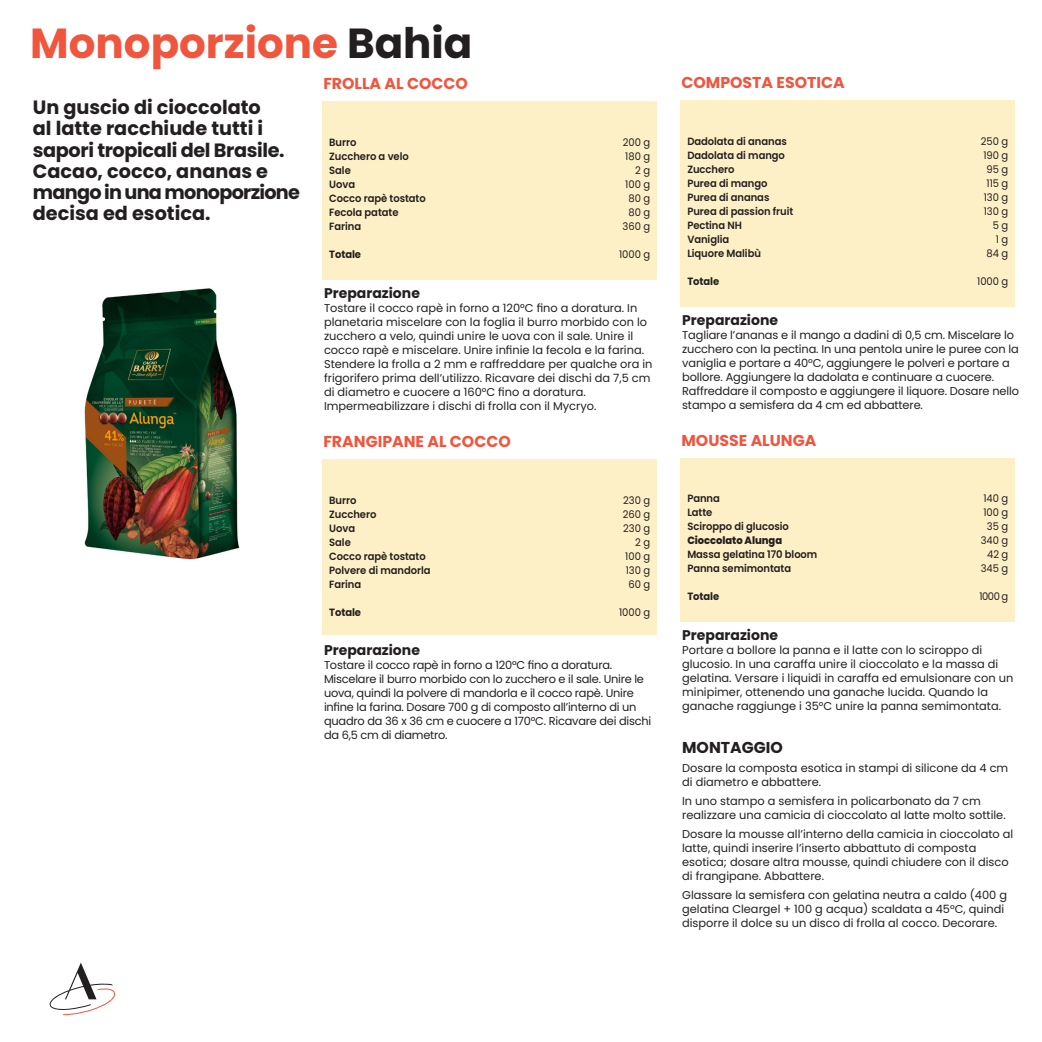
<style>
.page{position:relative;width:1042px;height:1042px;background:#fff}
.page>*{position:absolute;margin:0;border:0;box-sizing:border-box;transform-origin:0 0}
.t1{font:700 42px "Poppins";color:#f0553e}
.Recipe_Table_Header{font:700 19.25px/21px "Poppins";color:#231f20}
.Recipe_Table_Header-2{font:700 19.25px/21px "Poppins";letter-spacing:-.04em;color:#231f20}
.Recipe_Table_Body{font:700 15.75px "Poppins";color:#f0553e}
.Recipe_Table_Body-2{font:700 15.75px "Poppins";color:#231f20}
.Recipe_Table_Header-3{font:700 14px "Poppins";color:#231f20}
.Recipe_Table_Body-3{font:11.38px/14px "Poppins";color:#231f20}
.Recipe_Table_Body-4{font:11.38px/14px "Poppins";letter-spacing:-.02em;color:#231f20}
.Recipe_Table_Body-5{font:600 10.5px "Poppins";letter-spacing:-.005em;color:#231f20;scale:.95 1}
.Recipe_Table_Body-6{font:10.5px "Poppins";letter-spacing:-.005em;color:#231f20;scale:.95 1}
.Recipe_Table_Body-7{font:700 10.5px "Poppins";letter-spacing:-.005em;color:#231f20;scale:.95 1}
.Recipe_Table_Body-8{font:800 10.5px "Poppins";letter-spacing:-.005em;color:#231f20;scale:.95 1}
.s1{color:#231f20}
</style>
<div class="page">
<div style="left:680px;top:458px;width:335px;height:163px;background:#fef0c6"></div>
<div style="left:322px;top:101px;width:335px;height:178px;background:#fef0c6"></div>
<div style="left:680px;top:100px;width:335px;height:206px;background:#fef0c6"></div>
<div style="left:322px;top:459px;width:335px;height:176px;background:#fef0c6"></div>
<img style="left:84px;top:288px;width:156px;height:272px">
<svg style="left:49px;top:962px;width:66px;height:53px"></svg>
<h2 class="t1" style="left:30px;top:19px;width:444px">Monoporzione <span class="s1">Bahia</span></h2>
<p class="Recipe_Table_Header" style="left:33px;top:97px;width:253px">Un guscio di cioccolato<br>al latte racchiude tutti i sapori tropicali del Brasile.</p>
<p class="Recipe_Table_Header" style="left:33px;top:160px;width:237px">Cacao, cocco, ananas e</p>
<p class="Recipe_Table_Header-2" style="left:33px;top:181px;width:268px">mango in una monoporzione decisa ed esotica.</p>
<p class="Recipe_Table_Body" style="left:323px;top:75px;width:146px">FROLLA AL COCCO</p>
<p class="Recipe_Table_Body" style="left:681px;top:74px;width:165px">COMPOSTA ESOTICA</p>
<p class="Recipe_Table_Body-5" style="left:329px;top:136px;width:30px">Burro</p>
<p class="Recipe_Table_Body-5" style="left:329px;top:150px;width:85px">Zucchero a velo</p>
<p class="Recipe_Table_Body-5" style="left:329px;top:164px;width:24px">Sale</p>
<p class="Recipe_Table_Body-5" style="left:329px;top:178px;width:29px">Uova</p>
<p class="Recipe_Table_Body-5" style="left:329px;top:192px;width:103px">Cocco rapè tostato</p>
<p class="Recipe_Table_Body-5" style="left:329px;top:206px;width:74px">Fecola patate</p>
<p class="Recipe_Table_Body-5" style="left:329px;top:220px;width:35px">Farina</p>
<p class="Recipe_Table_Body-7" style="left:329px;top:248px;width:35px">Totale</p>
<p class="Recipe_Table_Body-6" style="left:623px;top:136px;width:30px">200 g</p>
<p class="Recipe_Table_Body-6" style="left:625px;top:150px;width:28px">180 g</p>
<p class="Recipe_Table_Body-6" style="left:635px;top:164px;width:17px">2 g</p>
<p class="Recipe_Table_Body-6" style="left:625px;top:178px;width:28px">100 g</p>
<p class="Recipe_Table_Body-6" style="left:628px;top:192px;width:24px">80 g</p>
<p class="Recipe_Table_Body-6" style="left:628px;top:206px;width:24px">80 g</p>
<p class="Recipe_Table_Body-6" style="left:622px;top:220px;width:31px">360 g</p>
<p class="Recipe_Table_Body-6" style="left:619px;top:248px;width:34px">1000 g</p>
<p class="Recipe_Table_Header-3" style="left:324px;top:285px;width:97px">Preparazione</p>
<p class="Recipe_Table_Body-3" style="left:324px;top:301px;width:330px">Tostare il cocco rapè in forno a 120°C fino a doratura. In planetaria miscelare con la foglia il burro morbido con lo zucchero a velo, quindi unire le uova con il sale. Unire il cocco rapè e miscelare. Unire infinie la fecola e la farina.<br>Stendere la frolla a 2 mm e raffreddare per qualche ora in frigorifero prima dell’utilizzo. Ricavare dei dischi da 7,5 cm di diametro e cuocere a 160°C fino a doratura.<br>Impermeabilizzare i dischi di frolla con il Mycryo.</p>
<p class="Recipe_Table_Body-5" style="left:687px;top:135px;width:106px">Dadolata di ananas</p>
<p class="Recipe_Table_Body-5" style="left:687px;top:149px;width:104px">Dadolata di mango</p>
<p class="Recipe_Table_Body-5" style="left:687px;top:163px;width:51px">Zucchero</p>
<p class="Recipe_Table_Body-5" style="left:687px;top:177px;width:86px">Purea di mango</p>
<p class="Recipe_Table_Body-5" style="left:687px;top:191px;width:88px">Purea di ananas</p>
<p class="Recipe_Table_Body-5" style="left:687px;top:205px;width:113px">Purea di passion fruit</p>
<p class="Recipe_Table_Body-5" style="left:687px;top:219px;width:59px">Pectina NH</p>
<p class="Recipe_Table_Body-5" style="left:687px;top:233px;width:46px">Vaniglia</p>
<p class="Recipe_Table_Body-5" style="left:687px;top:247px;width:79px">Liquore Malibù</p>
<p class="Recipe_Table_Body-7" style="left:687px;top:275px;width:35px">Totale</p>
<p class="Recipe_Table_Body-6" style="left:981px;top:135px;width:30px">250 g</p>
<p class="Recipe_Table_Body-6" style="left:983px;top:149px;width:28px">190 g</p>
<p class="Recipe_Table_Body-6" style="left:986px;top:163px;width:24px">95 g</p>
<p class="Recipe_Table_Body-6" style="left:986px;top:177px;width:25px">115 g</p>
<p class="Recipe_Table_Body-6" style="left:984px;top:191px;width:27px">130 g</p>
<p class="Recipe_Table_Body-6" style="left:984px;top:205px;width:27px">130 g</p>
<p class="Recipe_Table_Body-6" style="left:993px;top:219px;width:18px">5 g</p>
<p class="Recipe_Table_Body-6" style="left:996px;top:233px;width:15px">1 g</p>
<p class="Recipe_Table_Body-6" style="left:986px;top:247px;width:24px">84 g</p>
<p class="Recipe_Table_Body-6" style="left:977px;top:275px;width:34px">1000 g</p>
<p class="Recipe_Table_Header-3" style="left:682px;top:312px;width:97px">Preparazione</p>
<p class="Recipe_Table_Body-3" style="left:682px;top:328px;width:338px">Tagliare l’ananas e il mango a dadini di 0,5 cm. Miscelare lo zucchero con la pectina. In una pentola unire le puree con la vaniglia e portare a 40°C, aggiungere le polveri e portare a bollore. Aggiungere la dadolata e continuare a cuocere.<br>Raffreddare il composto e aggiungere il liquore. Dosare nello stampo a semisfera da 4 cm ed abbattere.</p>
<p class="Recipe_Table_Body" style="left:323px;top:433px;width:189px">FRANGIPANE AL COCCO</p>
<p class="Recipe_Table_Body" style="left:681px;top:431px;width:136px">MOUSSE ALUNGA</p>
<p class="Recipe_Table_Body-5" style="left:329px;top:494px;width:30px">Burro</p>
<p class="Recipe_Table_Body-5" style="left:329px;top:508px;width:51px">Zucchero</p>
<p class="Recipe_Table_Body-5" style="left:329px;top:522px;width:29px">Uova</p>
<p class="Recipe_Table_Body-5" style="left:329px;top:536px;width:24px">Sale</p>
<p class="Recipe_Table_Body-5" style="left:329px;top:550px;width:103px">Cocco rapè tostato</p>
<p class="Recipe_Table_Body-5" style="left:329px;top:564px;width:108px">Polvere di mandorla</p>
<p class="Recipe_Table_Body-5" style="left:329px;top:578px;width:35px">Farina</p>
<p class="Recipe_Table_Body-7" style="left:329px;top:606px;width:35px">Totale</p>
<p class="Recipe_Table_Body-6" style="left:623px;top:494px;width:30px">230 g</p>
<p class="Recipe_Table_Body-6" style="left:623px;top:508px;width:30px">260 g</p>
<p class="Recipe_Table_Body-6" style="left:623px;top:522px;width:30px">230 g</p>
<p class="Recipe_Table_Body-6" style="left:635px;top:536px;width:17px">2 g</p>
<p class="Recipe_Table_Body-6" style="left:625px;top:550px;width:28px">100 g</p>
<p class="Recipe_Table_Body-6" style="left:626px;top:564px;width:27px">130 g</p>
<p class="Recipe_Table_Body-6" style="left:628px;top:578px;width:25px">60 g</p>
<p class="Recipe_Table_Body-6" style="left:619px;top:606px;width:34px">1000 g</p>
<p class="Recipe_Table_Body-5" style="left:687px;top:493px;width:36px">Panna</p>
<p class="Recipe_Table_Body-5" style="left:687px;top:507px;width:28px">Latte</p>
<p class="Recipe_Table_Body-5" style="left:687px;top:521px;width:108px">Sciroppo di glucosio</p>
<p class="Recipe_Table_Body-8" style="left:687px;top:535px;width:101px">Cioccolato Alunga</p>
<p class="Recipe_Table_Body-5" style="left:687px;top:549px;width:138px">Massa gelatina 170 bloom</p>
<p class="Recipe_Table_Body-5" style="left:687px;top:563px;width:111px">Panna semimontata</p>
<p class="Recipe_Table_Body-7" style="left:687px;top:591px;width:35px">Totale</p>
<p class="Recipe_Table_Body-6" style="left:983px;top:493px;width:28px">140 g</p>
<p class="Recipe_Table_Body-6" style="left:983px;top:507px;width:28px">100 g</p>
<p class="Recipe_Table_Body-6" style="left:987px;top:521px;width:24px">35 g</p>
<p class="Recipe_Table_Body-6" style="left:981px;top:535px;width:31px">340 g</p>
<p class="Recipe_Table_Body-6" style="left:987px;top:549px;width:24px">42 g</p>
<p class="Recipe_Table_Body-6" style="left:981px;top:563px;width:31px">345 g</p>
<p class="Recipe_Table_Body-6" style="left:979px;top:591px;width:32px">1000 g</p>
<p class="Recipe_Table_Header-3" style="left:324px;top:642px;width:97px">Preparazione</p>
<p class="Recipe_Table_Body-4" style="left:324px;top:658px;width:329px">Tostare il cocco rapè in forno a 120°C fino a doratura.<br>Miscelare il burro morbido con lo zucchero e il sale. Unire le uova, quindi la polvere di mandorla e il cocco rapè. Unire infine la farina. Dosare 700 g di composto all’interno di un quadro da 36 x 36 cm e cuocere a 170°C. Ricavare dei dischi da 6,5 cm di diametro.</p>
<p class="Recipe_Table_Header-3" style="left:682px;top:627px;width:97px">Preparazione</p>
<p class="Recipe_Table_Body-3" style="left:682px;top:643px;width:333px">Portare a bollore la panna e il latte con lo sciroppo di glucosio. In una caraffa unire il cioccolato e la massa di gelatina. Versare i liquidi in caraffa ed emulsionare con un minipimer, ottenendo una ganache lucida. Quando la ganache raggiunge i 35°C unire la panna semimontata.</p>
<p class="Recipe_Table_Body-2" style="left:682px;top:738px;width:102px">MONTAGGIO</p>
<p class="Recipe_Table_Body-3" style="left:682px;top:761px;width:328px">Dosare la composta esotica in stampi di silicone da 4 cm di diametro e abbattere.</p>
<p class="Recipe_Table_Body-3" style="left:682px;top:794px;width:325px">In uno stampo a semisfera in policarbonato da 7 cm realizzare una camicia di cioccolato al latte molto sottile.</p>
<p class="Recipe_Table_Body-3" style="left:682px;top:827px;width:333px">Dosare la mousse all’interno della camicia in cioccolato al latte, quindi inserire l’inserto abbattuto di composta esotica; dosare altra mousse, quindi chiudere con il disco di frangipane. Abbattere.</p>
<p class="Recipe_Table_Body-3" style="left:682px;top:888px;width:326px">Glassare la semisfera con gelatina neutra a caldo (400 g gelatina Cleargel + 100 g acqua) scaldata a 45°C, quindi disporre il dolce su un disco di frolla al cocco. Decorare.</p>
</div>
